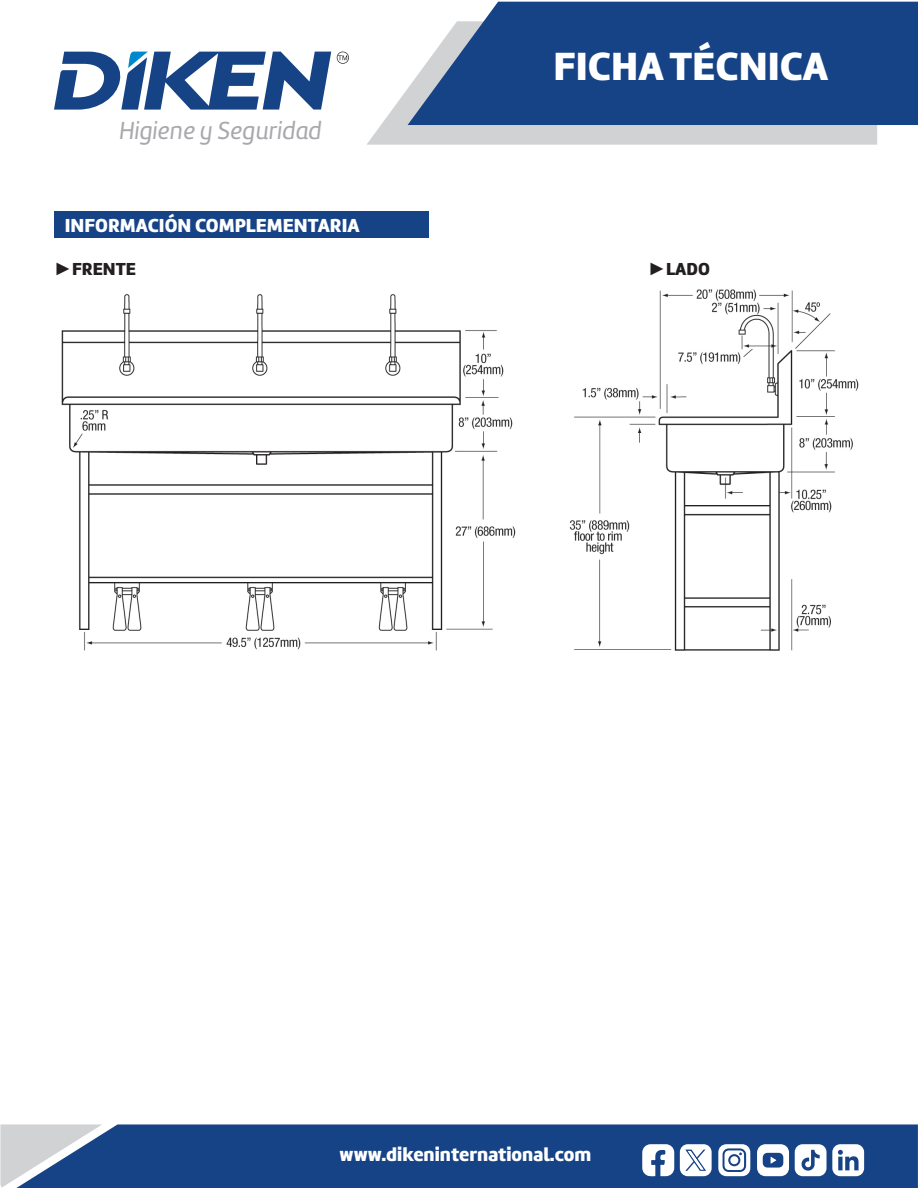
<style>
.page{position:relative;width:918px;height:1188px;background:#fff}
.page>*{position:absolute;margin:0;border:0;box-sizing:border-box;transform-origin:0 0}
.t1{font:40.8px "Amelia Basic Black";color:#fff}
.t2{font:25.5px "Amelia Basic Italic";color:#a8a9ad}
.t3{font:19.5px "Amelia Basic Black";color:#fff}
.TEXTO_SOBRE_TABLA{font:18px "Amelia Basic Black";color:#231f20}
.s1{font-family:"Franklin Gothic";font-weight:600}
</style>
<div class="page">
<div style="left:102px;top:1124px;width:816px;height:64px;background:#164386"></div>
<svg style="left:0;top:1124px;width:102px;height:64px;background:#95a6be"></svg>
<svg style="left:367px;top:88px;width:510px;height:57px;background:#d5d6d8"></svg>
<svg style="left:408px;top:2px;width:510px;height:123px;background:#2b5490"></svg>
<svg style="left:54px;top:51px;width:277px;height:59px"></svg>
<svg style="left:337px;top:52px;width:12px;height:12px"></svg>
<svg style="left:680px;top:1144px;width:32px;height:32px"></svg>
<svg style="left:642px;top:1144px;width:32px;height:32px"></svg>
<svg style="left:718px;top:1144px;width:32px;height:32px"></svg>
<div style="left:730px;top:1156px;width:8px;height:8px;background:#fff;border-radius:50%"></div>
<svg style="left:757px;top:1144px;width:32px;height:32px"></svg>
<svg style="left:795px;top:1144px;width:69px;height:32px"></svg>
<div style="left:54px;top:211px;width:374px;height:27px;background:#164386"></div>
<img style="left:61px;top:289px;width:798px;height:362px">
<h2 class="t2" style="left:119px;top:116px;width:204px">Higiene y Seguridad</h2>
<p class="t3" style="left:65px;top:214px;width:296px">INFORMACIÓN COMPLEMENTARIA</p>
<h1 class="t1" style="left:553px;top:41px;width:276px">FICHA TÉCNICA</h1>
<p class="TEXTO_SOBRE_TABLA" style="left:54px;top:258px;width:83px"><span class="s1">►</span>FRENTE</p>
<p class="TEXTO_SOBRE_TABLA" style="left:648px;top:258px;width:63px"><span class="s1">►</span>LADO</p>
<p class="t3" style="left:340px;top:1143px;width:253px">www.dikeninternational.com</p>
</div>
